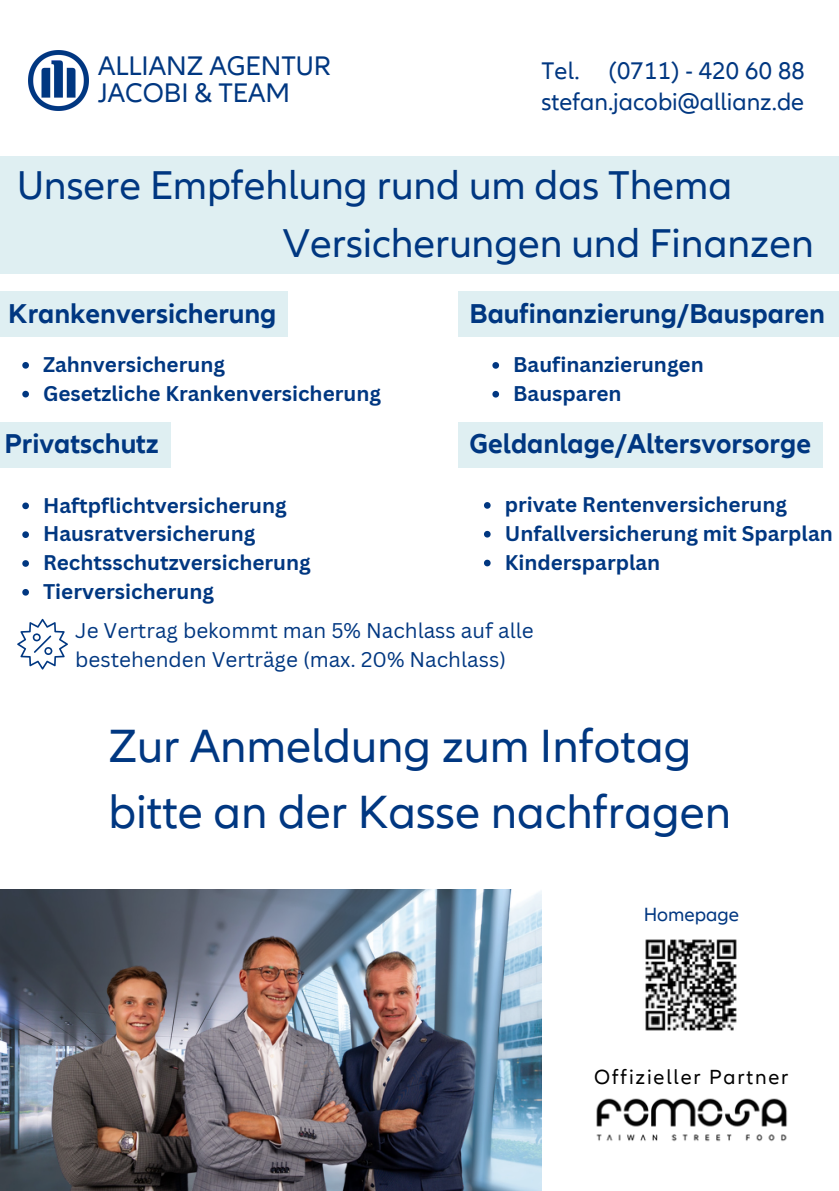
<style>
.page{position:relative;width:839px;height:1191px;background:#fff}
.page>*{position:absolute;margin:0;border:0;box-sizing:border-box;transform-origin:0 0}
.t1{font:48px "Allianz Neo";color:#003781}
.t2{font:41.4px "Allianz Neo";color:#003781}
.t3{font:700 28.2px "Allianz Neo";color:#003781}
.t4{font:700 28px "Allianz Neo";color:#003781}
.t5{font:27.6px "Allianz Neo";color:#003781}
.t6{font:24.8px "Allianz Neo";color:#003781}
.t7{font:21px "Allianz Neo";letter-spacing:.085em;color:#000}
.t8{font:700 20.8px "Canva Sans";color:#003781}
.t9{font:700 20.6px "Canva Sans";color:#003781}
.t10{font:20.6px/28.8px "Canva Sans";color:#003781}
.t11{font:19.8px "Allianz Neo";color:#003781}
</style>
<div class="page">
<div style="left:0;top:157px;width:838px;height:117px;background:#dfeff2"></div>
<img style="left:28px;top:50px;width:60px;height:60px">
<img style="left:0;top:890px;width:541px;height:301px">
<img style="left:4px;top:933px;width:530px;height:258px">
<img style="left:645px;top:939px;width:92px;height:92px">
<img style="left:596px;top:1098px;width:191px;height:44px">
<div style="left:0;top:291px;width:288px;height:46px;background:#dfeff2"></div>
<svg style="left:22px;top:362px;width:7px;height:7px"></svg>
<svg style="left:22px;top:391px;width:7px;height:6px"></svg>
<div style="left:458px;top:422px;width:364px;height:46px;background:#dfeff2"></div>
<svg style="left:484px;top:502px;width:6px;height:7px"></svg>
<svg style="left:484px;top:531px;width:6px;height:7px"></svg>
<svg style="left:484px;top:560px;width:6px;height:6px"></svg>
<svg style="left:17px;top:619px;width:51px;height:51px"></svg>
<div style="left:0;top:422px;width:170px;height:46px;background:#dfeff2"></div>
<svg style="left:22px;top:503px;width:7px;height:6px"></svg>
<svg style="left:22px;top:531px;width:7px;height:7px"></svg>
<svg style="left:22px;top:560px;width:7px;height:7px"></svg>
<svg style="left:22px;top:589px;width:7px;height:7px"></svg>
<div style="left:458px;top:291px;width:380px;height:46px;background:#dfeff2"></div>
<svg style="left:492px;top:362px;width:7px;height:7px"></svg>
<svg style="left:492px;top:391px;width:7px;height:7px"></svg>
<p class="t5" style="left:98px;top:49px;width:234px">ALLIANZ AGENTUR</p>
<p class="t5" style="left:98px;top:76px;width:193px">JACOBI &amp; TEAM</p>
<p class="t6" style="left:541px;top:56px;width:265px">Tel. (0711) - 420 60 88</p>
<p class="t6" style="left:541px;top:87px;width:264px">stefan.jacobi@allianz.de</p>
<p class="t2" style="left:17px;top:160px;width:716px">Unsere Empfehlung rund um das Thema</p>
<p class="t2" style="left:283px;top:218px;width:532px">Versicherungen und Finanzen</p>
<p class="t4" style="left:8px;top:296px;width:270px">Krankenversicherung</p>
<p class="t9" style="left:43px;top:350px;width:183px">Zahnversicherung</p>
<p class="t9" style="left:43px;top:379px;width:339px">Gesetzliche Krankenversicherung</p>
<p class="t3" style="left:469px;top:296px;width:357px">Baufinanzierung/Bausparen</p>
<p class="t8" style="left:513px;top:350px;width:192px">Baufinanzierungen</p>
<p class="t8" style="left:513px;top:379px;width:110px">Bausparen</p>
<p class="t4" style="left:4px;top:427px;width:156px">Privatschutz</p>
<p class="t4" style="left:469px;top:427px;width:343px">Geldanlage/Altersvorsorge</p>
<p class="t9" style="left:504px;top:490px;width:284px">private Rentenversicherung</p>
<p class="t9" style="left:504px;top:519px;width:329px">Unfallversicherung mit Sparplan</p>
<p class="t9" style="left:504px;top:548px;width:157px">Kindersparplan</p>
<p class="t9" style="left:43px;top:491px;width:245px">Haftpflichtversicherung</p>
<p class="t9" style="left:43px;top:519px;width:214px">Hausratversicherung</p>
<p class="t9" style="left:43px;top:548px;width:269px">Rechtsschutzversicherung</p>
<p class="t9" style="left:43px;top:577px;width:173px">Tierversicherung</p>
<p class="t10" style="left:75px;top:615px;width:460px">Je Vertrag bekommt man 5% Nachlass auf alle bestehenden Verträge (max. 20% Nachlass)</p>
<p class="t1" style="left:108px;top:716px;width:584px">Zur Anmeldung zum Infotag</p>
<p class="t1" style="left:108px;top:782px;width:624px">bitte an der Kasse nachfragen</p>
<p class="t11" style="left:643px;top:902px;width:97px">Homepage</p>
<p class="t7" style="left:594px;top:1064px;width:196px">Offizieller Partner</p>
</div>
